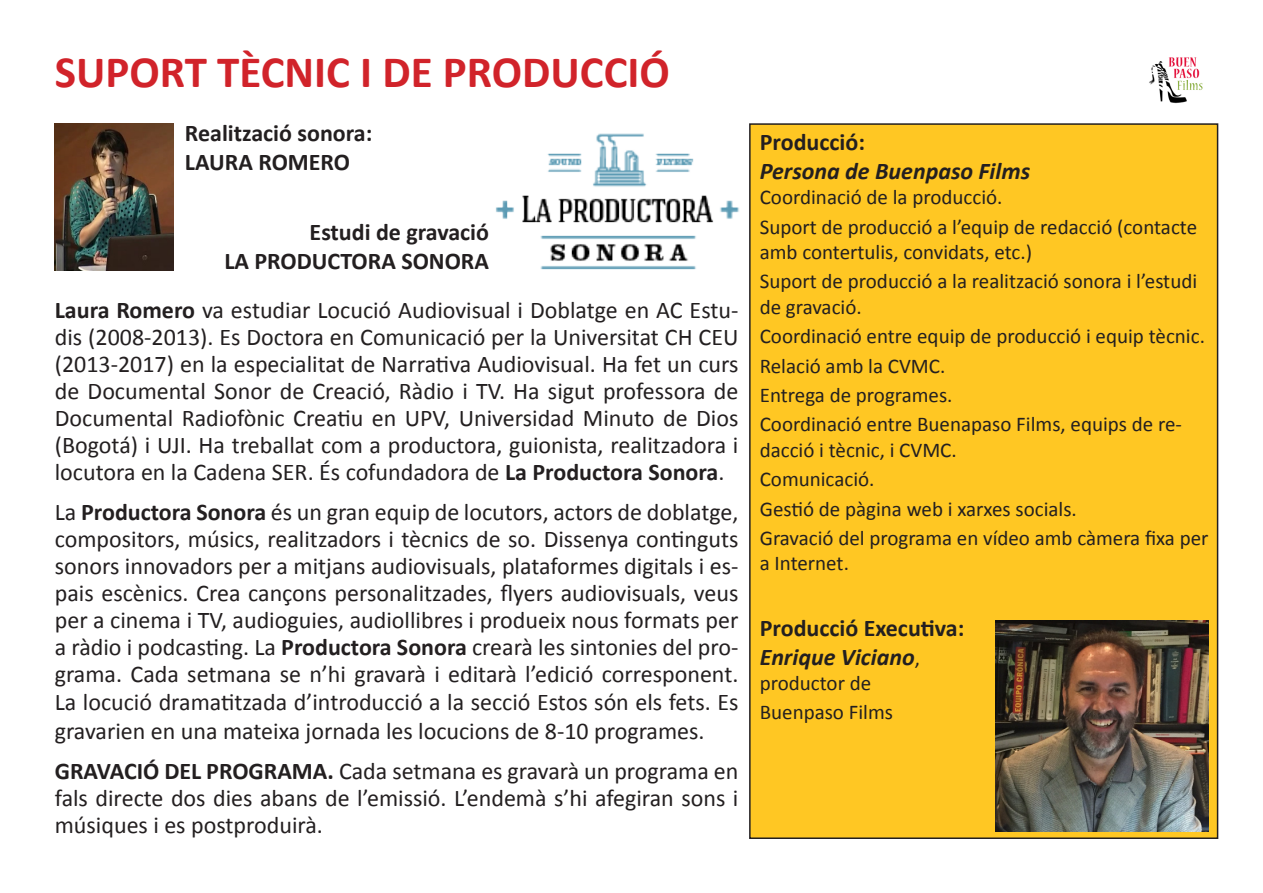
<style>
.page{position:relative;width:1263px;height:893px;background:#fff}
.page>*{position:absolute;margin:0;border:0;box-sizing:border-box;transform-origin:0 0}
.t1{font:700 45px "Calibri";color:#d1232a}
.t2{font:24px/27px "Calibri";color:#231f20;text-align:justify}
.t3{font:700 24px "Calibri";color:#231f20}
.t4{font:italic 700 24px "Calibri";color:#231f20}
.t5{font:21px/25.2px "Calibri";color:#231f20}
.s1{font-weight:700}
.s2{font-weight:400;font-style:normal;font-size:21px}
</style>
<div class="page">
<img style="left:1149px;top:57px;width:54px;height:47px">
<div style="left:750px;top:124px;width:467px;height:714px;background:#ffc723"></div>
<div style="left:749px;top:123px;width:469px;height:716px;border:2px solid #231f20"></div>
<img style="left:496px;top:133px;width:243px;height:137px">
<img style="left:54px;top:123px;width:119px;height:147px">
<img style="left:995px;top:621px;width:214px;height:210px">
<p class="t1" style="left:55px;top:44px;width:617px">SUPORT TÈCNIC I DE PRODUCCIÓ</p>
<p class="t3" style="left:185px;top:118px;width:189px">Realització sonora:</p>
<p class="t3" style="left:185px;top:147px;width:167px">LAURA ROMERO</p>
<p class="t3" style="left:310px;top:217px;width:181px">Estudi de gravació</p>
<p class="t3" style="left:224px;top:246px;width:266px">LA PRODUCTORA SONORA</p>
<p class="t2" style="left:55px;top:296px;width:685px"><span class="s1">Laura Romero</span> va estudiar Locució Audiovisual i Doblatge en AC Estu&shy;dis (2008-2013). Es Doctora en Comunicació per la Universitat CH CEU (2013-2017) en la especialitat de Narrativa Audiovisual. Ha fet un curs de Documental Sonor de Creació, Ràdio i TV. Ha sigut professora de Documental Radiofònic Creatiu en UPV, Universidad Minuto de Dios (Bogotá) i UJI. Ha treballat com a productora, guionista, realitzadora i locutora en la Cadena SER. És cofundadora de <span class="s1">La Productora Sonora</span>.</p>
<p class="t2" style="left:55px;top:498px;width:685px;line-height:27.5px">La <span class="s1">Productora Sonora</span> és un gran equip de locutors, actors de doblatge, compositors, músics, realitzadors i tècnics de so. Dissenya continguts sonors innovadors per a mitjans audiovisuals, plataformes digitals i es&shy;pais escènics. Crea cançons personalitzades, flyers audiovisuals, veus per a cinema i TV, audioguies, audiollibres i produeix nous formats per a ràdio i podcasting. La <span class="s1">Productora Sonora</span> crearà les sintonies del pro&shy;grama. Cada setmana se n’hi gravarà i editarà l’edició corresponent.<br>La locució dramatitzada d’introducció a la secció Estos són els fets. Es gravarien en una mateixa jornada les locucions de 8-10 programes.</p>
<p class="t2" style="left:55px;top:757px;width:685px"><span class="s1">GRAVACIÓ DEL PROGRAMA.</span> Cada setmana es gravarà un programa en fals directe dos dies abans de l’emissió. L’endemà s’hi afegiran sons i músiques i es postproduirà.</p>
<p class="t3" style="left:760px;top:127px;width:107px">Producció:</p>
<p class="t4" style="left:760px;top:156px;width:272px">Persona de Buenpaso Films</p>
<p class="t5" style="left:760px;top:185px;width:244px">Coordinació de la producció.</p>
<p class="t5" style="left:760px;top:214px;width:439px">Suport de producció a l’equip de redacció (contacte amb contertulis, convidats, etc.)</p>
<p class="t5" style="left:760px;top:269px;width:439px">Suport de producció a la realització sonora i l’estudi de gravació.</p>
<p class="t5" style="left:760px;top:324px;width:447px">Coordinació entre equip de producció i equip tècnic.</p>
<p class="t5" style="left:760px;top:353px;width:187px">Relació amb la CVMC.</p>
<p class="t5" style="left:760px;top:382px;width:194px">Entrega de programes.</p>
<p class="t5" style="left:760px;top:412px;width:424px">Coordinació entre Buenapaso Films, equips de re&shy;dacció i tècnic, i CVMC.</p>
<p class="t5" style="left:760px;top:467px;width:116px">Comunicació.</p>
<p class="t5" style="left:760px;top:496px;width:319px">Gestió de pàgina web i xarxes socials.</p>
<p class="t5" style="left:760px;top:525px;width:450px">Gravació del programa en vídeo amb càmera fixa per a Internet.</p>
<p class="t3" style="left:760px;top:613px;width:206px">Producció Executiva:</p>
<p class="t4" style="left:760px;top:642px;width:162px">Enrique Viciano<span class="s2">,</span></p>
<p class="t5" style="left:760px;top:671px;width:113px">productor de</p>
<p class="t5" style="left:760px;top:700px;width:135px">Buenpaso Films</p>
</div>
